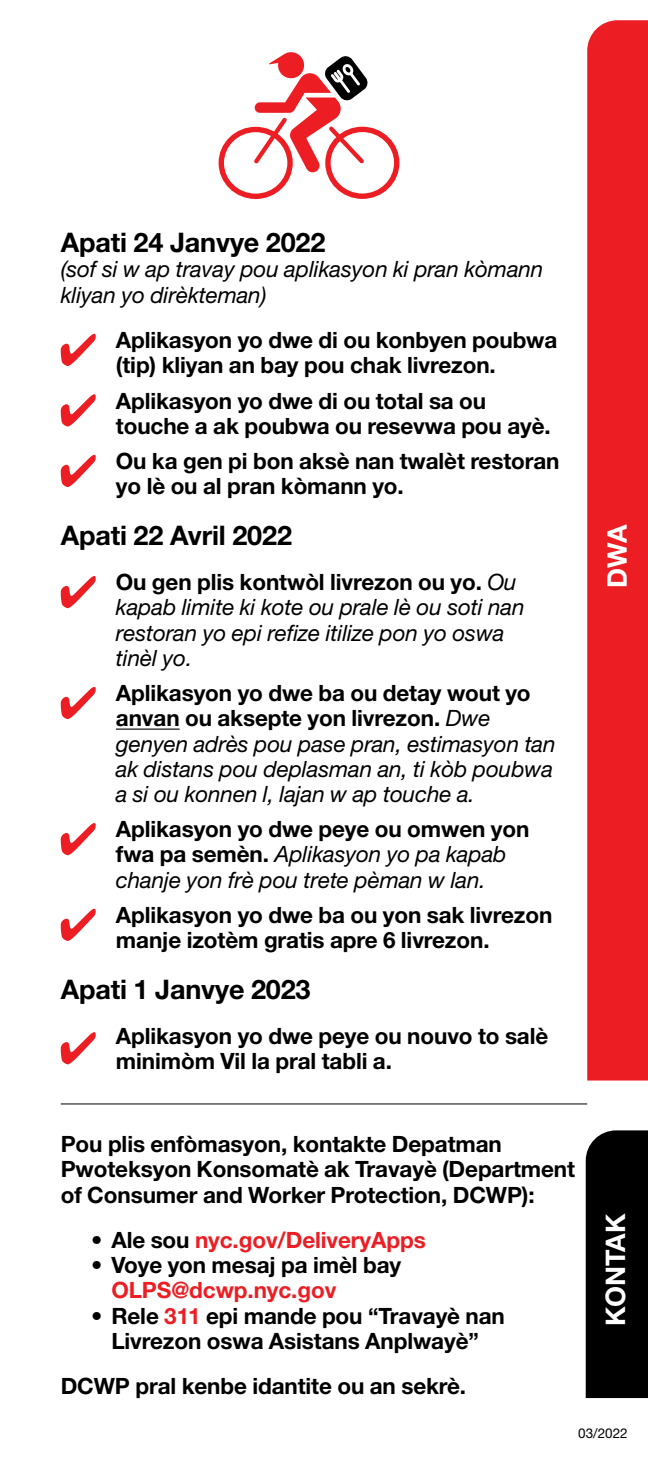
<style>
.page{position:relative;width:648px;height:1458px;background:#fff}
.page>*{position:absolute;margin:0;border:0;box-sizing:border-box;transform-origin:0 0}
.t1{font:700 27px "Helvetica Neue LT Std";letter-spacing:-.005em;color:#000}
.t2{font:700 27px "Helvetica Neue LT Std";letter-spacing:-.01em;color:#fff}
.t3{font:700 22.5px/25.2px "Helvetica Neue LT Std";letter-spacing:-.005em;color:#000}
.t4{font:italic 22.5px/25.2px "Helvetica Neue LT Std";letter-spacing:-.005em;color:#000}
.t5{font:700 22.5px "Helvetica Neue LT Std";letter-spacing:-.005em;color:#ed1d24}
.t6{font:13.5px "Helvetica Neue LT Std";color:#000}
.s1{font-weight:700;font-style:normal}
.s2{color:#000}
.s3{color:#ed1d24}
</style>
<div class="page">
<hr style="left:116px;top:729px;width:64px;height:1px;background:#000">
<svg style="left:61px;top:334px;width:35px;height:32px"></svg>
<svg style="left:61px;top:394px;width:35px;height:33px"></svg>
<svg style="left:61px;top:455px;width:35px;height:32px"></svg>
<svg style="left:61px;top:576px;width:35px;height:32px"></svg>
<svg style="left:61px;top:687px;width:35px;height:32px"></svg>
<svg style="left:61px;top:823px;width:35px;height:32px"></svg>
<svg style="left:61px;top:909px;width:35px;height:32px"></svg>
<svg style="left:61px;top:1032px;width:35px;height:32px"></svg>
<div style="left:587px;top:20px;width:61px;height:1061px;background:#ed1d24"></div>
<div style="left:586px;top:1130px;width:62px;height:268px;background:#000"></div>
<hr style="left:61px;top:1104px;width:526px;height:1px;background:#000">
<svg style="left:218px;top:52px;width:182px;height:147px"></svg>
<p class="t1" style="left:61px;top:226px;width:266px">Apati 24 Janvye 2022</p>
<p class="t4" style="left:61px;top:256px;width:484px">(sof si w ap travay pou aplikasyon ki pran kòmann kliyan yo dirèkteman)</p>
<p class="t3" style="left:116px;top:327px;width:443px">Aplikasyon yo dwe di ou konbyen poubwa (tip) kliyan an bay pou chak livrezon.</p>
<p class="t3" style="left:116px;top:387px;width:436px">Aplikasyon yo dwe di ou total sa ou touche a ak poubwa ou resevwa pou ayè.</p>
<p class="t3" style="left:116px;top:448px;width:445px">Ou ka gen pi bon aksè nan twalèt restoran yo lè ou al pran kòmann yo.</p>
<p class="t1" style="left:61px;top:518px;width:233px">Apati 22 Avril 2022</p>
<p class="t4" style="left:116px;top:569px;width:410px"><span class="s1">Ou gen plis kontwòl livrezon ou yo.</span> Ou kapab limite ki kote ou prale lè ou soti nan restoran yo epi refize itilize pon yo oswa tinèl yo.</p>
<p class="t4" style="left:116px;top:680px;width:441px"><span class="s1">Aplikasyon yo dwe ba ou detay wout yo anvan ou aksepte yon livrezon.</span> Dwe genyen adrès pou pase pran, estimasyon tan ak distans pou deplasman an, ti kòb poubwa a si ou konnen l, lajan w ap touche a.</p>
<p class="t4" style="left:116px;top:816px;width:415px"><span class="s1">Aplikasyon yo dwe peye ou omwen yon fwa pa semèn.</span> Aplikasyon yo pa kapab chanje yon frè pou trete pèman w lan.</p>
<p class="t3" style="left:116px;top:902px;width:438px">Aplikasyon yo dwe ba ou yon sak livrezon manje izotèm gratis apre 6 livrezon.</p>
<p class="t1" style="left:61px;top:972px;width:251px">Apati 1 Janvye 2023</p>
<p class="t3" style="left:116px;top:1023px;width:434px">Aplikasyon yo dwe peye ou nouvo to salè minimòm Vil la pral tabli a.</p>
<p class="t3" style="left:61px;top:1131px;width:516px">Pou plis enfòmasyon, kontakte Depatman<br>Pwoteksyon Konsomatè ak Travayè (Department of Consumer and Worker Protection, DCWP):</p>
<p class="t5" style="left:91px;top:1226px;width:336px"><span class="s2">• Ale sou</span> nyc.gov/DeliveryApps</p>
<p class="t3" style="left:91px;top:1252px;width:312px">• Voye yon mesaj pa imèl bay</p>
<p class="t5" style="left:111px;top:1276px;width:227px">OLPS@dcwp.nyc.gov</p>
<p class="t3" style="left:91px;top:1302px;width:415px;text-align:center">• Rele <span class="s3">311</span> epi mande pou “Travayè nan<br>Livrezon oswa Asistans Anplwayè”</p>
<p class="t3" style="left:61px;top:1373px;width:407px">DCWP pral kenbe idantite ou an sekrè.</p>
<p class="t2" style="left:600px;top:588px;width:65px;rotate:-90deg">DWA</p>
<p class="t2" style="left:599px;top:1326px;width:114px;rotate:-90deg">KONTAK</p>
<p class="t6" style="left:578px;top:1425px;width:51px">03/2022</p>
</div>
